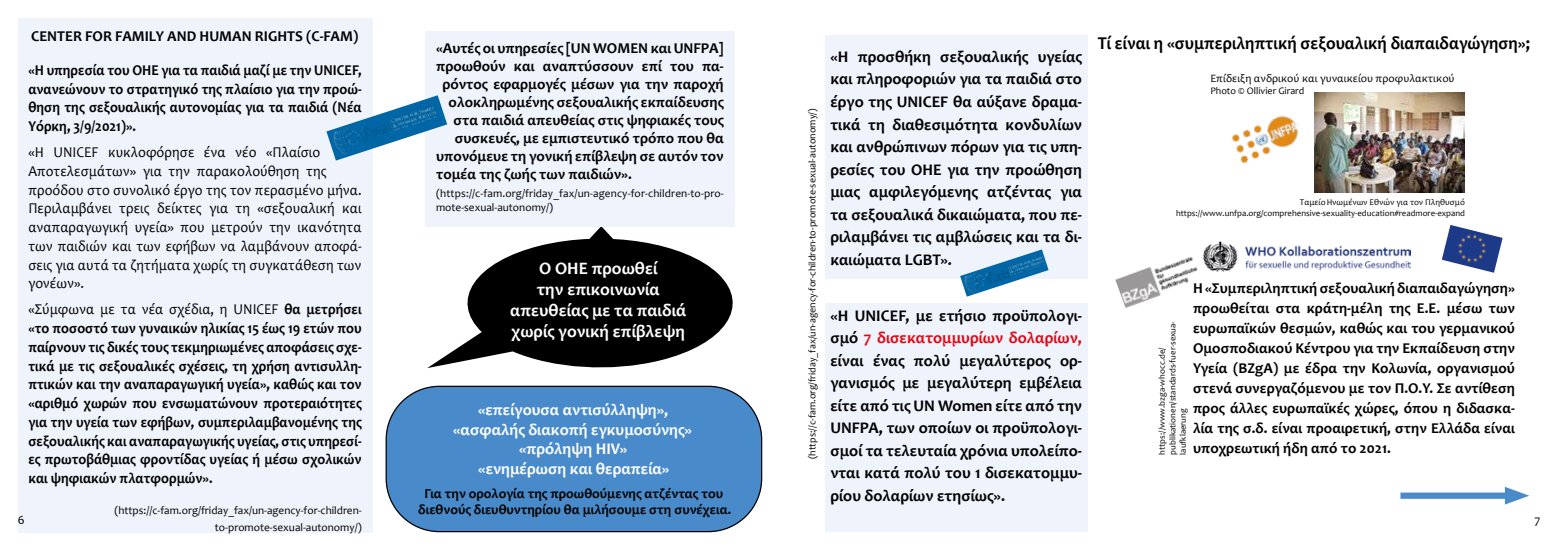
<style>
.page{position:relative;width:1560px;height:550px;background:#fff}
.page>*{position:absolute;margin:0;border:0;box-sizing:border-box;transform-origin:0 0}
.t1{font:700 18.12px "Candara";color:#000;scale:.95 1}
.t2{font:700 17.5px/21px "Candara";color:#fff;text-align:center}
.t3{font:700 16.25px/22.5px "Candara";color:#000;text-align:justify}
.t4{font:700 16.25px/19.5px "Candara";color:#fff;text-align:center}
.t5{font:700 15px/20px "Candara";color:#000;text-align:justify}
.t6{font:700 15px/18.8px "Candara";color:#000;text-align:justify;scale:.94 1}
.t7{font:15px/18.8px "Candara";color:#000;scale:.94 1}
.t8{font:700 13.75px/16.5px "Candara";color:#000;text-align:center}
.t9{font:12.5px "Candara";color:#000}
.t10{font:11.25px/17px "Candara";color:#000;text-align:right}
.t11{font:10px "Candara";color:#000}
.t12{font:8.75px/10.5px "Candara";color:#000}
.s1{font-weight:400}
.s2{color:#e30613}
</style>
<div class="page">
<div style="left:386px;top:386px;width:375px;height:145px;background:#498bca;border-radius:53px"></div>
<div style="left:385px;top:385px;width:377px;height:146px;border:1px solid #000;border-radius:53px"></div>
<svg style="left:584px;top:226px;width:34px;height:12px"></svg>
<svg style="left:427px;top:238px;width:306px;height:130px;fill:#000"></svg>
<div style="left:18px;top:18px;width:354px;height:513px;background:#eff3fb"></div>
<div style="left:425px;top:31px;width:310px;height:195px;background:#eff3fb"></div>
<div style="left:825px;top:35px;width:262px;height:244px;background:#eff3fb"></div>
<div style="left:825px;top:303px;width:262px;height:228px;background:#eff3fb"></div>
<img style="left:1115px;top:257px;width:83px;height:51px">
<img style="left:1314px;top:92px;width:150px;height:100px">
<div style="left:1400px;top:492px;width:114px;height:6px;background:#498bca"></div>
<svg style="left:1504px;top:487px;width:24px;height:17px"></svg>
<svg style="left:960px;top:249px;width:83px;height:47px"></svg>
<img style="left:962px;top:251px;width:86px;height:44px">
<svg style="left:326px;top:95px;width:121px;height:65px"></svg>
<img style="left:331px;top:99px;width:111px;height:57px">
<img style="left:1203px;top:241px;width:207px;height:30px">
<img style="left:1442px;top:225px;width:60px;height:47px">
<img style="left:1232px;top:115px;width:66px;height:49px">
<p class="t5" style="left:31px;top:26px;width:329px">CENTER FOR FAMILY AND HUMAN RIGHTS (C-FAM)</p>
<p class="t6" style="left:28px;top:60px;width:356px">«Η υπηρεσία του ΟΗΕ για τα παιδιά μαζί με την UNICEF, ανανεώνουν το στρατηγικό της πλαίσιο για την προώ&shy;θηση της σεξουαλικής αυτονομίας για τα παιδιά (Νέα Υόρκη, 3/9/2021)».</p>
<p class="t7" style="left:28px;top:142px;width:356px">«Η UNICEF κυκλοφόρησε ένα νέο «Πλαίσιο Αποτελεσμάτων» για την παρακολούθηση της προόδου στο συνολικό έργο της τον περασμένο μήνα.<br>Περιλαμβάνει τρεις δείκτες για τη «σεξουαλική και αναπαραγωγική υγεία» που μετρούν την ικανότητα των παιδιών και των εφήβων να λαμβάνουν αποφά&shy;σεις για αυτά τα ζητήματα χωρίς τη συγκατάθεση των γονέων».</p>
<p class="t6" style="left:28px;top:299px;width:356px"><span class="s1">«Σύμφωνα με τα νέα σχέδια, η UNICEF</span> θα μετρήσει «το ποσοστό των γυναικών ηλικίας 15 έως 19 ετών που παίρνουν τις δικές τους τεκμηριωμένες αποφάσεις σχε&shy;τικά με τις σεξουαλικές σχέσεις, τη χρήση αντισυλλη&shy;πτικών και την αναπαραγωγική υγεία», καθώς και τον «αριθμό χωρών που ενσωματώνουν προτεραιότητες για την υγεία των εφήβων, συμπεριλαμβανομένης της σεξουαλικής και αναπαραγωγικής υγείας, στις υπηρεσί&shy;ες πρωτοβάθμιας φροντίδας υγείας ή μέσω σχολικών και ψηφιακών πλατφορμών».</p>
<p class="t10" style="left:114px;top:501px;width:249px">(https://c-fam.org/friday_fax/un-agency-for-children&shy;to-promote-sexual-autonomy/)</p>
<p class="t1" style="left:1097px;top:32px;width:456px">Τί είναι η «συμπεριληπτική σεξουαλική διαπαιδαγώγηση»;</p>
<p class="t5" style="left:436px;top:37px;width:289px">«Αυτές οι υπηρεσίες [UN WOMEN και UNFPA]</p>
<p class="t5" style="left:436px;top:55px;width:289px">προωθούν και αναπτύσσουν επί του πα-</p>
<p class="t5" style="left:442px;top:73px;width:283px">ρόντος εφαρμογές μέσων για την παροχή</p>
<p class="t5" style="left:448px;top:91px;width:276px">ολοκληρωμένης σεξουαλικής εκπαίδευσης</p>
<p class="t5" style="left:453px;top:109px;width:272px">στα παιδιά απευθείας στις ψηφιακές τους</p>
<p class="t5" style="left:455px;top:127px;width:270px">συσκευές, με εμπιστευτικό τρόπο που θα</p>
<p class="t5" style="left:436px;top:145px;width:289px">υπονόμευε τη γονική επίβλεψη σε αυτόν τον</p>
<p class="t5" style="left:436px;top:163px;width:197px">τομέα της ζωής των παιδιών».</p>
<p class="t10" style="left:436px;top:186px;width:289px;line-height:13.5px;text-align:left">(https://c-fam.org/friday_fax/un-agency-for-children-to-pro&shy;mote-sexual-autonomy/)</p>
<p class="t3" style="left:830px;top:45px;width:253px">«Η προσθήκη σεξουαλικής υγείας και πληροφοριών για τα παιδιά στο έργο της UNICEF θα αύξανε δραμα&shy;τικά τη διαθεσιμότητα κονδυλίων και ανθρώπινων πόρων για τις υπη&shy;ρεσίες του ΟΗΕ για την προώθηση μιας αμφιλεγόμενης ατζέντας για τα σεξουαλικά δικαιώματα, που πε&shy;ριλαμβάνει τις αμβλώσεις και τα δι&shy;καιώματα LGBT».</p>
<p class="t3" style="left:830px;top:303px;width:253px">«Η UNICEF, με ετήσιο προϋπολογι&shy;σμό <span class="s2">7 δισεκατομμυρίων δολαρίων, </span>είναι ένας πολύ μεγαλύτερος ορ&shy;γανισμός με μεγαλύτερη εμβέλεια είτε από τις UN Women είτε από την UNFPA, των οποίων οι προϋπολογι&shy;σμοί τα τελευταία χρόνια υπολείπο&shy;νται κατά πολύ του 1 δισεκατομμυ&shy;ρίου δολαρίων ετησίως».</p>
<p class="t10" style="left:1210px;top:69px;width:246px">Επίδειξη ανδρικού και γυναικείου προφυλακτικού</p>
<p class="t11" style="left:1210px;top:84px;width:95px">Photo © Ollivier Girard</p>
<p class="t11" style="left:806px;top:458px;width:351px;rotate:-90deg">(https://c-fam.org/friday_fax/un-agency-for-children-to-promote-sexual-autonomy/)</p>
<p class="t12" style="left:1175px;top:197px;width:290px;text-align:right">Ταμείο Ηνωμένων Εθνών για τον Πληθυσμό https://www.unfpa.org/comprehensive-sexuality-education#readmore-expand</p>
<p class="t2" style="left:510px;top:257px;width:177px">Ο ΟΗΕ προωθεί<br>την επικοινωνία απευθείας με τα παιδιά χωρίς γονική επίβλεψη</p>
<p class="t5" style="left:1192px;top:278px;width:323px">Η «Συμπεριληπτική σεξουαλική διαπαιδαγώγηση» προωθείται στα κράτη-μέλη της Ε.Ε. μέσω των ευρωπαϊκών θεσμών, καθώς και του γερμανικού Ομοσποδιακού Κέντρου για την Εκπαίδευση στην Υγεία (BZgA) με έδρα την Κολωνία, οργανισμού στενά συνεργαζόμενου με τον Π.Ο.Υ. Σε αντίθεση προς άλλες ευρωπαϊκές χώρες, όπου η διδασκα&shy;λία της σ.δ. είναι προαιρετική, στην Ελλάδα είναι</p>
<p class="t12" style="left:1156px;top:454px;width:135px;rotate:-90deg">https://www.bzga-whocc.de/ publikationen/standards-fuer-sexua-</p>
<p class="t4" style="left:453px;top:399px;width:240px">«επείγουσα αντισύλληψη», «ασφαλής διακοπή εγκυμοσύνης» «πρόληψη HIV»<br>«ενημέρωση και θεραπεία»</p>
<p class="t8" style="left:418px;top:484px;width:314px">Για την ορολογία της προωθούμενης ατζέντας του διεθνούς διευθυντηρίου θα μιλήσουμε στη συνέχεια.</p>
<p class="t12" style="left:1177px;top:454px;width:48px;rotate:-90deg">laufklaerung</p>
<p class="t5" style="left:1192px;top:438px;width:199px">υποχρεωτική ήδη από το 2021.</p>
<p class="t9" style="left:18px;top:511px;width:8px">6</p>
<p class="t9" style="left:1534px;top:511px;width:7px">7</p>
</div>
